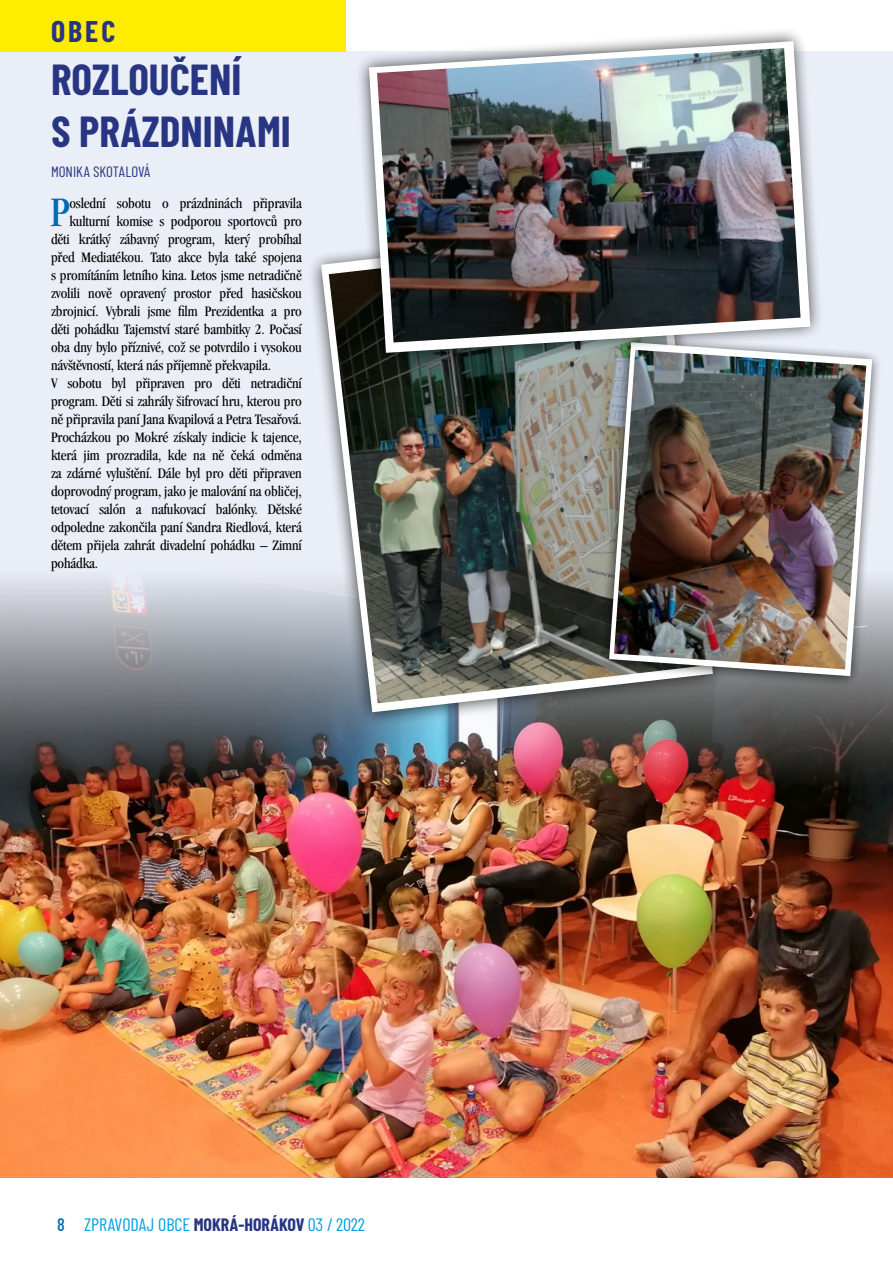
<style>
.page{position:relative;width:893px;height:1263px;background:#fff}
.page>*{position:absolute;margin:0;border:0;box-sizing:border-box;transform-origin:0 0}
.t1{font:700 43.5px/52.2px "Barlow Condensed";color:#283583}
.text_základní{font:condensed 43.5px "ITC Garamond OT";color:#0069b4}
.t2{font:700 30px "Barlow Condensed";color:#283583}
.t3{font:18px "Barlow Condensed";color:#009fe3}
.text_základní-2{font:condensed 15px/18px "ITC Garamond OT";letter-spacing:-.01em;color:#000;text-align:justify}
.t4{font:15px "Barlow Condensed";color:#283583}
.s1{font-weight:500;color:#0069b4}
.s2{font-weight:700;color:#283583}
</style>
<div class="page">
<div style="left:0;top:51px;width:893px;height:1126px;background:#eaeef6"></div>
<img style="left:0;top:578px;width:893px;height:599px">
<svg style="left:304px;top:258px;width:426px;height:472px"></svg>
<svg style="left:321px;top:255px;width:392px;height:457px"></svg>
<img style="left:329px;top:252px;width:375px;height:451px">
<svg style="left:597px;top:355px;width:288px;height:333px"></svg>
<svg style="left:609px;top:353px;width:263px;height:323px;background:#acadad"></svg>
<img style="left:614px;top:350px;width:252px;height:319px">
<svg style="left:353px;top:31px;width:474px;height:338px"></svg>
<svg style="left:369px;top:41px;width:441px;height:312px"></svg>
<img style="left:377px;top:48px;width:423px;height:294px">
<div style="left:0;top:0;width:345px;height:51px;background:#ffed00"></div>
<p class="t2" style="left:51px;top:12px;width:66px">OBEC</p>
<p class="t1" style="left:51px;top:52px;width:241px">ROZLOUČENÍ<br>S PRÁZDNINAMI</p>
<p class="t4" style="left:51px;top:162px;width:101px">MONIKA SKOTALOVÁ</p>
<p class="text_základní" style="left:50px;top:188px;width:21px">P</p>
<p class="text_základní-2" style="left:69px;top:194px;width:234px">oslední sobotu o prázdninách připravila</p>
<p class="text_základní-2" style="left:69px;top:212px;width:234px">kulturní komise s podporou sportovců pro</p>
<p class="text_základní-2" style="left:51px;top:230px;width:252px">děti krátký zábavný program, který probíhal</p>
<p class="text_základní-2" style="left:51px;top:248px;width:252px">před Mediatékou. Tato akce byla také spojena</p>
<p class="text_základní-2" style="left:51px;top:266px;width:252px">s promítáním letního kina. Letos jsme netradičně</p>
<p class="text_základní-2" style="left:51px;top:284px;width:252px">zvolili nově opravený prostor před hasičskou</p>
<p class="text_základní-2" style="left:51px;top:302px;width:252px">zbrojnicí. Vybrali jsme film Prezidentka a pro</p>
<p class="text_základní-2" style="left:51px;top:320px;width:252px">děti pohádku Tajemství staré bambitky 2. Počasí</p>
<p class="text_základní-2" style="left:51px;top:338px;width:252px">oba dny bylo příznivé, což se potvrdilo i vysokou</p>
<p class="text_základní-2" style="left:51px;top:356px;width:222px">návštěvností, která nás příjemně překvapila.</p>
<p class="text_základní-2" style="left:51px;top:374px;width:252px">V sobotu byl připraven pro děti netradiční program. Děti si zahrály šifrovací hru, kterou pro ně připravila paní Jana Kvapilová a Petra Tesařová.<br>Procházkou po Mokré získaly indicie k tajence, která jim prozradila, kde na ně čeká odměna za zdárné vyluštění. Dále byl pro děti připraven doprovodný program, jako je malování na obličej, tetovací salón a nafukovací balónky. Dětské odpoledne zakončila paní Sandra Riedlová, která dětem přijela zahrát divadelní pohádku – Zimní pohádka.</p>
<p class="t3" style="left:57px;top:1213px;width:309px"><span class="s1">8</span> ZPRAVODAJ OBCE <span class="s2">MOKRÁ-HORÁKOV</span> 03 / 2022</p>
</div>
